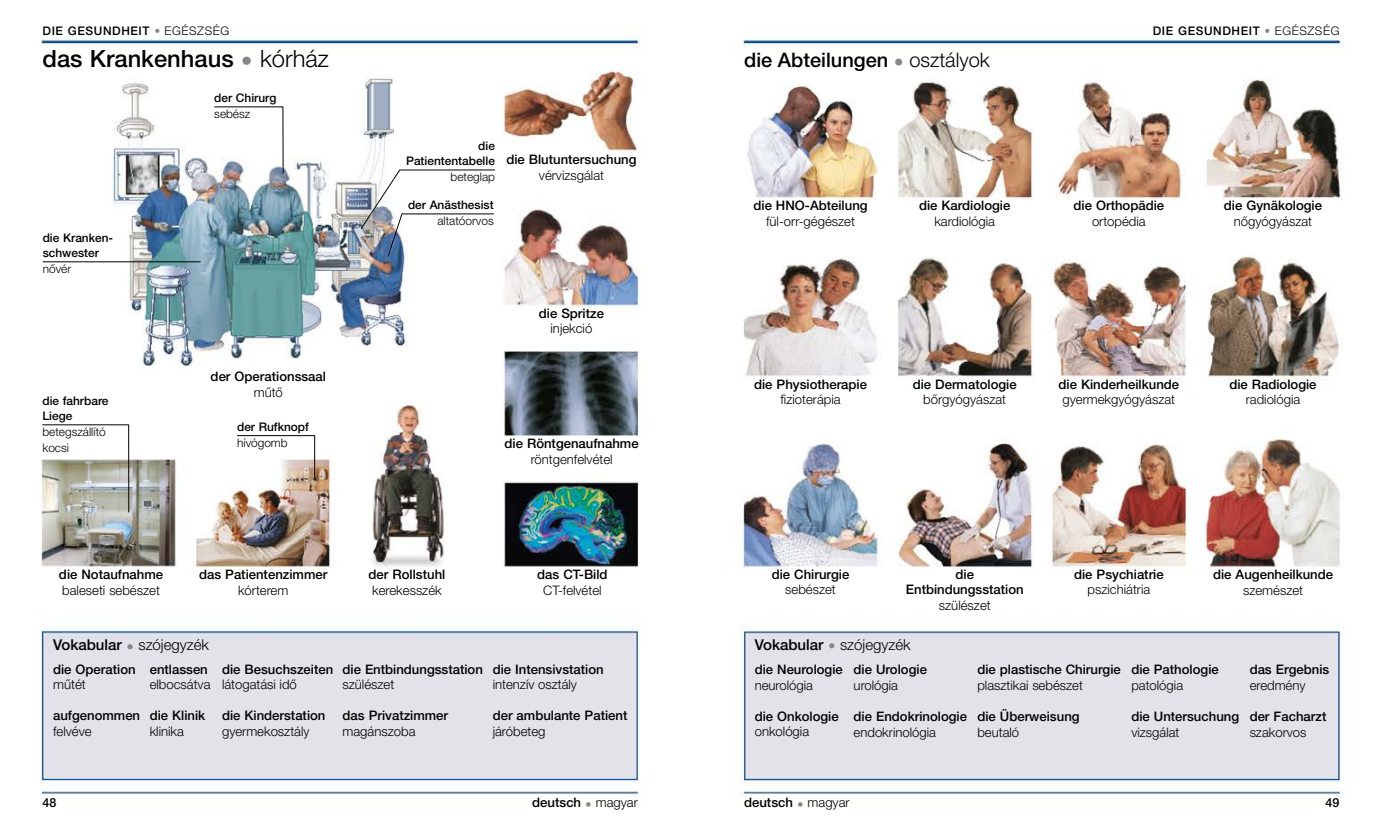
<style>
.page{position:relative;width:1382px;height:833px;background:#fff}
.page>*{position:absolute;margin:0;border:0;box-sizing:border-box;transform-origin:0 0}
.t1{font:500 23.75px "Helvetica Neue LT Std";color:#000}
.t2{font:500 20px "Helvetica Neue LT Std";color:#000}
.t3{font:300 15px "Helvetica Neue LT Std";color:#000}
.t4{font:500 13.12px/15.6px "Helvetica Neue LT Std";color:#000;text-align:center}
.t5{font:300 13.12px "Helvetica Neue LT Std";color:#000}
.t6{font:500 12.5px "Helvetica Neue LT Std";color:#000}
.t7{font:500 11.88px/15.6px "Helvetica Neue LT Std";color:#000}
.t8{font:300 11.88px/15.6px "Helvetica Neue LT Std";color:#000}
.t9{font:500 11.88px "Helvetica Neue LT Std";letter-spacing:.05em;color:#000}
.s1{font-family:"Frutiger LT Std";font-weight:700;color:#878787}
.s2{font-weight:300}
.s3{font-weight:500}
</style>
<div class="page">
<img style="left:41px;top:34px;width:1304px;height:763px">
<hr style="left:42px;top:424px;width:87px;height:1px;background:#000">
<hr style="left:214px;top:107px;width:69px;height:1px;background:#000">
<hr style="left:43px;top:262px;width:158px;height:1px;background:#000">
<img style="left:361px;top:169px;width:41px;height:88px">
<hr style="left:237px;top:435px;width:78px;height:1px;background:#000">
<hr style="left:283px;top:107px;width:1px;height:66px;background:#000">
<hr style="left:402px;top:214px;width:92px;height:1px;background:#000">
<hr style="left:128px;top:425px;width:1px;height:87px;background:#000">
<hr style="left:400px;top:170px;width:95px;height:1px;background:#000">
<hr style="left:314px;top:435px;width:1px;height:43px;background:#000">
<p class="t9" style="left:43px;top:24px;width:188px">DIE GESUNDHEIT <span class="s1">•</span> <span class="s2">EGÉSZSÉG</span></p>
<p class="t9" style="left:1153px;top:24px;width:188px">DIE GESUNDHEIT <span class="s1">•</span> <span class="s2">EGÉSZSÉG</span></p>
<h1 class="t1" style="left:43px;top:44px;width:288px">das Krankenhaus <span class="s1">•</span> <span class="s2">kórház</span></h1>
<p class="t7" style="left:214px;top:90px;width:64px">der Chirurg</p>
<p class="t8" style="left:214px;top:106px;width:38px">sebész</p>
<p class="t7" style="left:43px;top:229px;width:71px">die Kranken&shy;schwester</p>
<p class="t8" style="left:43px;top:261px;width:30px">nővér</p>
<p class="t7" style="left:42px;top:392px;width:68px">die fahrbare<br>Liege</p>
<p class="t8" style="left:42px;top:423px;width:65px">betegszállító kocsi</p>
<p class="t4" style="left:211px;top:369px;width:117px">der Operationssaal</p>
<p class="t5" style="left:254px;top:384px;width:31px">műtő</p>
<p class="t7" style="left:237px;top:419px;width:73px">der Rufknopf</p>
<p class="t8" style="left:237px;top:434px;width:52px">hívógomb</p>
<p class="t7" style="left:406px;top:138px;width:90px;text-align:right">die<br>Patiententabelle</p>
<p class="t8" style="left:451px;top:169px;width:46px">beteglap</p>
<p class="t7" style="left:408px;top:197px;width:87px">der Anästhesist</p>
<p class="t8" style="left:437px;top:213px;width:58px">altatóorvos</p>
<p class="t4" style="left:506px;top:151px;width:132px">die Blutuntersuchung</p>
<p class="t5" style="left:539px;top:167px;width:67px">vérvizsgálat</p>
<p class="t4" style="left:539px;top:305px;width:67px">die Spritze</p>
<p class="t5" style="left:550px;top:321px;width:43px">injekció</p>
<p class="t4" style="left:505px;top:435px;width:136px">die Röntgenaufnahme</p>
<p class="t5" style="left:531px;top:451px;width:83px">röntgenfelvétel</p>
<p class="t4" style="left:59px;top:566px;width:106px">die Notaufnahme</p>
<p class="t5" style="left:62px;top:582px;width:99px">baleseti sebészet</p>
<p class="t4" style="left:199px;top:566px;width:130px">das Patientenzimmer</p>
<p class="t5" style="left:238px;top:582px;width:52px">kórterem</p>
<p class="t4" style="left:369px;top:566px;width:78px">der Rollstuhl</p>
<p class="t5" style="left:372px;top:582px;width:71px">kerekesszék</p>
<p class="t4" style="left:537px;top:566px;width:72px">das CT-Bild</p>
<p class="t5" style="left:543px;top:582px;width:60px">CT-felvétel</p>
<p class="t3" style="left:53px;top:635px;width:157px"><span class="s3">Vokabular</span> <span class="s1">•</span> szójegyzék</p>
<p class="t4" style="left:53px;top:661px;width:84px">die Operation</p>
<p class="t5" style="left:53px;top:676px;width:34px">műtét</p>
<p class="t4" style="left:53px;top:708px;width:89px">aufgenommen</p>
<p class="t5" style="left:53px;top:723px;width:40px">felvéve</p>
<p class="t4" style="left:150px;top:661px;width:60px">entlassen</p>
<p class="t5" style="left:150px;top:676px;width:62px">elbocsátva</p>
<p class="t4" style="left:150px;top:708px;width:57px">die Klinik</p>
<p class="t5" style="left:150px;top:723px;width:36px">klinika</p>
<p class="t4" style="left:222px;top:661px;width:113px">die Besuchszeiten</p>
<p class="t5" style="left:222px;top:676px;width:76px">látogatási idő</p>
<p class="t4" style="left:222px;top:708px;width:105px">die Kinderstation</p>
<p class="t5" style="left:222px;top:723px;width:89px">gyermekosztály</p>
<p class="t4" style="left:343px;top:661px;width:142px">die Entbindungsstation</p>
<p class="t5" style="left:343px;top:676px;width:53px">szülészet</p>
<p class="t4" style="left:343px;top:708px;width:107px">das Privatzimmer</p>
<p class="t5" style="left:343px;top:723px;width:74px">magánszoba</p>
<p class="t4" style="left:493px;top:661px;width:112px">die Intensivstation</p>
<p class="t5" style="left:493px;top:676px;width:86px">intenzív osztály</p>
<p class="t4" style="left:493px;top:708px;width:136px">der ambulante Patient</p>
<p class="t5" style="left:493px;top:723px;width:54px">járóbeteg</p>
<h2 class="t2" style="left:744px;top:48px;width:247px">die Abteilungen <span class="s1">•</span> <span class="s2">osztályok</span></h2>
<p class="t4" style="left:753px;top:198px;width:116px">die HNO-Abteilung</p>
<p class="t5" style="left:766px;top:213px;width:90px">fül-orr-gégészet</p>
<p class="t4" style="left:919px;top:198px;width:93px">die Kardiologie</p>
<p class="t5" style="left:934px;top:213px;width:62px">kardiológia</p>
<p class="t4" style="left:1074px;top:198px;width:92px">die Orthopädie</p>
<p class="t5" style="left:1092px;top:213px;width:55px">ortopédia</p>
<p class="t4" style="left:1224px;top:198px;width:100px">die Gynäkologie</p>
<p class="t5" style="left:1234px;top:213px;width:80px">nőgyógyászat</p>
<p class="t4" style="left:754px;top:376px;width:114px">die Physiotherapie</p>
<p class="t5" style="left:780px;top:391px;width:62px">fizioterápia</p>
<p class="t4" style="left:913px;top:376px;width:105px">die Dermatologie</p>
<p class="t5" style="left:923px;top:391px;width:84px">bőrgyógyászat</p>
<p class="t4" style="left:1058px;top:376px;width:122px">die Kinderheilkunde</p>
<p class="t5" style="left:1063px;top:391px;width:114px">gyermekgyógyászat</p>
<p class="t4" style="left:1229px;top:376px;width:89px">die Radiologie</p>
<p class="t5" style="left:1246px;top:391px;width:56px">radiológia</p>
<p class="t4" style="left:772px;top:566px;width:79px">die Chirurgie</p>
<p class="t5" style="left:785px;top:581px;width:52px">sebészet</p>
<p class="t4" style="left:906px;top:566px;width:119px">die<br>Entbindungsstation</p>
<p class="t5" style="left:939px;top:597px;width:53px">szülészet</p>
<p class="t3" style="left:755px;top:635px;width:157px"><span class="s3">Vokabular</span> <span class="s1">•</span> szójegyzék</p>
<p class="t4" style="left:1074px;top:566px;width:91px">die Psychiatrie</p>
<p class="t5" style="left:1088px;top:581px;width:64px">pszichiátria</p>
<p class="t4" style="left:1213px;top:566px;width:121px">die Augenheilkunde</p>
<p class="t5" style="left:1243px;top:582px;width:62px">szemészet</p>
<p class="t4" style="left:755px;top:661px;width:90px">die Neurologie</p>
<p class="t5" style="left:755px;top:677px;width:60px">neurológia</p>
<p class="t4" style="left:755px;top:708px;width:86px">die Onkologie</p>
<p class="t5" style="left:755px;top:724px;width:56px">onkológia</p>
<p class="t4" style="left:854px;top:661px;width:75px">die Urologie</p>
<p class="t5" style="left:854px;top:677px;width:46px">urológia</p>
<p class="t4" style="left:854px;top:708px;width:115px">die Endokrinologie</p>
<p class="t5" style="left:854px;top:724px;width:84px">endokrinológia</p>
<p class="t4" style="left:977px;top:661px;width:145px">die plastische Chirurgie</p>
<p class="t5" style="left:977px;top:677px;width:107px">plasztikai sebészet</p>
<p class="t4" style="left:977px;top:708px;width:104px">die Überweisung</p>
<p class="t5" style="left:977px;top:724px;width:43px">beutaló</p>
<p class="t4" style="left:1131px;top:661px;width:89px">die Pathologie</p>
<p class="t5" style="left:1131px;top:677px;width:53px">patológia</p>
<p class="t4" style="left:1131px;top:708px;width:109px">die Untersuchung</p>
<p class="t5" style="left:1131px;top:724px;width:50px">vizsgálat</p>
<p class="t4" style="left:1250px;top:661px;width:81px">das Ergebnis</p>
<p class="t5" style="left:1250px;top:677px;width:57px">eredmény</p>
<p class="t4" style="left:1250px;top:708px;width:78px">der Facharzt</p>
<p class="t5" style="left:1250px;top:724px;width:58px">szakorvos</p>
<p class="t4" style="left:532px;top:794px;width:107px">deutsch <span class="s1">•</span> <span class="s2">magyar</span></p>
<p class="t4" style="left:744px;top:794px;width:107px">deutsch <span class="s1">•</span> <span class="s2">magyar</span></p>
<p class="t6" style="left:43px;top:795px;width:15px">48</p>
<p class="t6" style="left:1325px;top:795px;width:15px">49</p>
</div>
